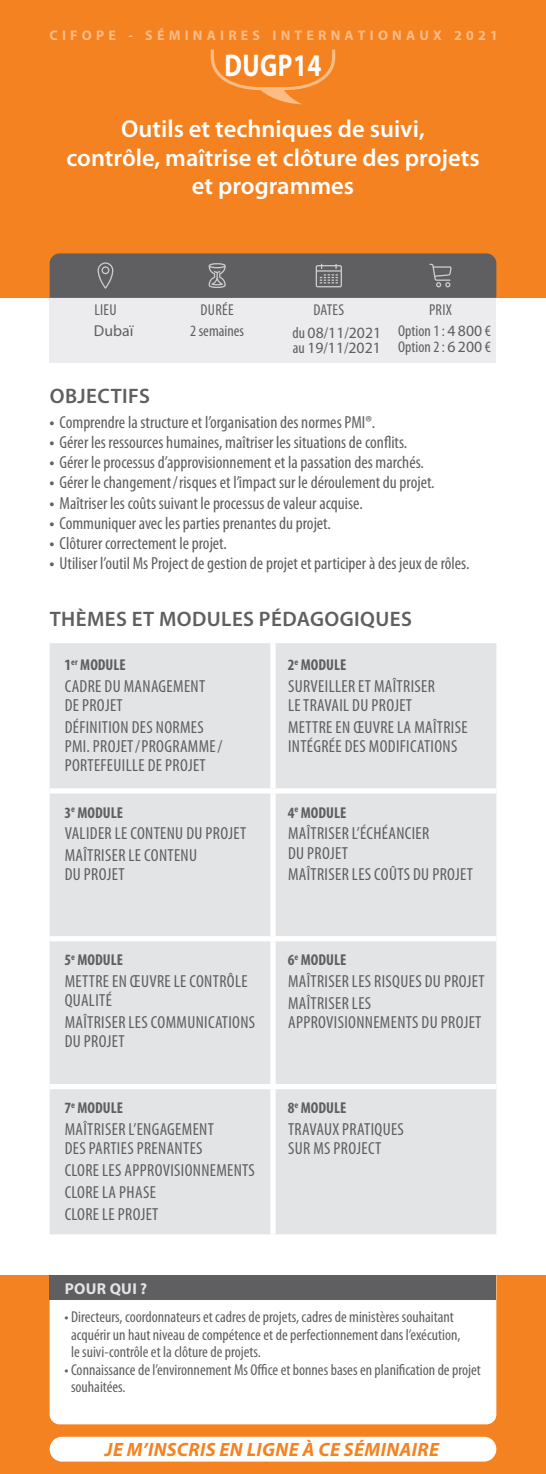
<style>
.page{position:relative;width:546px;height:1474px;background:#fff}
.page>*{position:absolute;margin:0;border:0;box-sizing:border-box;transform-origin:0 0}
.t1{font:700 31.5px "Myriad Pro";letter-spacing:.02em;color:#fff;scale:.8 1}
.t2{font:600 24.5px/28px "Myriad Pro";color:#fff;text-align:center}
.t3{font:600 21px "Myriad Pro";letter-spacing:.02em;color:#5f5f62}
.t4{font:italic 700 19.25px "Myriad Pro";letter-spacing:.02em;color:#f58220}
.t5{font:condensed 17.5px/19.2px "Myriad Pro";letter-spacing:.015em;color:#5f5f62}
.t6{font:condensed 15.75px/17.5px "Myriad Pro";color:#5f5f62}
.t7{font:700 condensed 15.75px "Myriad Pro";color:#5f5f62}
.t8{font:15.75px "Myriad Pro";color:#5f5f62}
.t9{font:700 15.75px "Myriad Pro";letter-spacing:.02em;color:#e3e4e6}
.t10{font:700 14px "Myriad Pro";letter-spacing:.3em;color:#fbbc86}
.s1{font-stretch:normal}
.s2{font-stretch:condensed}
.s3{font-weight:700}
</style>
<div class="page">
<div style="left:0;top:1275px;width:546px;height:198px;background:#f58220"></div>
<div style="left:50px;top:298px;width:446px;height:64px;background:#ececee"></div>
<div style="left:50px;top:1300px;width:446px;height:124px;background:#fff"></div>
<div style="left:0;top:0;width:546px;height:298px;background:#f58220"></div>
<svg style="left:50px;top:253px;width:446px;height:45px;background:#646264"></svg>
<div style="left:50px;top:1275px;width:446px;height:25px;background:#5f5f62"></div>
<div style="left:50px;top:643px;width:446px;height:591px;background:#e3e4e6"></div>
<div style="left:270px;top:643px;width:5px;height:145px;background:#fff"></div>
<div style="left:50px;top:788px;width:223px;height:5px;background:#fff"></div>
<div style="left:273px;top:788px;width:223px;height:5px;background:#fff"></div>
<div style="left:270px;top:793px;width:5px;height:143px;background:#fff"></div>
<div style="left:50px;top:936px;width:223px;height:5px;background:#fff"></div>
<div style="left:273px;top:936px;width:223px;height:5px;background:#fff"></div>
<div style="left:270px;top:941px;width:5px;height:142px;background:#fff"></div>
<div style="left:50px;top:1083px;width:223px;height:6px;background:#fff"></div>
<div style="left:273px;top:1083px;width:223px;height:6px;background:#fff"></div>
<div style="left:270px;top:1089px;width:5px;height:145px;background:#fff"></div>
<svg style="left:211px;top:50px;width:124px;height:54px"></svg>
<div style="left:50px;top:1436px;width:446px;height:25px;background:#fff;border-radius:12px"></div>
<p class="t10" style="left:50px;top:26px;width:450px">CIFOPE - SÉMINAIRES INTERNATIONAUX 2021</p>
<h1 class="t1" style="left:224px;top:45px;width:123px">DUGP14</h1>
<h2 class="t2" style="left:66px;top:116px;width:414px">Outils et techniques de suivi,<br>contrôle, maîtrise et clôture des projets et programmes</h2>
<p class="t6" style="left:94px;top:301px;width:24px">LIEU</p>
<p class="t8" style="left:94px;top:321px;width:41px">Dubaï</p>
<p class="t6" style="left:190px;top:299px;width:55px;line-height:21.7px;text-align:center">DURÉE<br>2 semaines</p>
<p class="t6" style="left:292px;top:298px;width:90px;line-height:23.1px;text-indent:21px">DATES<br>du <span class="s1">08</span>/<span class="s1">11</span>/<span class="s1">2021</span></p>
<p class="t8" style="left:293px;top:338px;width:89px"><span class="s2">au</span> 19<span class="s2">/</span>11<span class="s2">/</span>2021</p>
<p class="t6" style="left:398px;top:299px;width:94px;line-height:21.7px;text-align:center">PRIX<br>Option 1 : <span class="s1">4 800</span> €</p>
<p class="t6" style="left:398px;top:338px;width:94px">Option 2 : <span class="s1">6 200</span> €</p>
<p class="t3" style="left:50px;top:384px;width:102px">OBJECTIFS</p>
<p class="t5" style="left:50px;top:413px;width:327px"><span class="s3">•</span> Comprendre la structure et l’organisation des normes PMI®.</p>
<p class="t5" style="left:50px;top:433px;width:359px"><span class="s3">•</span> Gérer les ressources humaines, maîtriser les situations de conflits.</p>
<p class="t5" style="left:50px;top:453px;width:376px"><span class="s3">•</span> Gérer le processus d’approvisionnement et la passation des marchés.</p>
<p class="t5" style="left:50px;top:473px;width:386px"><span class="s3">•</span> Gérer le changement/risques et l’impact sur le déroulement du projet.</p>
<p class="t5" style="left:50px;top:493px;width:314px"><span class="s3">•</span> Maîtriser les coûts suivant le processus de valeur acquise.</p>
<p class="t5" style="left:50px;top:513px;width:283px"><span class="s3">•</span> Communiquer avec les parties prenantes du projet.</p>
<p class="t5" style="left:50px;top:533px;width:179px"><span class="s3">•</span> Clôturer correctement le projet.</p>
<p class="t5" style="left:50px;top:554px;width:421px"><span class="s3">•</span> Utiliser l’outil Ms Project de gestion de projet et participer à des jeux de rôles.</p>
<p class="t3" style="left:50px;top:607px;width:363px">THÈMES ET MODULES PÉDAGOGIQUES</p>
<p class="t7" style="left:64px;top:654px;width:63px">1<sup>er</sup> MODULE</p>
<p class="t5" style="left:65px;top:676px;width:142px">CADRE DU MANAGEMENT<br>DE PROJET</p>
<p class="t5" style="left:65px;top:717px;width:159px">DÉFINITION DES NORMES<br>PMI. PROJET/PROGRAMME/<br>PORTEFEUILLE DE PROJET</p>
<p class="t7" style="left:288px;top:654px;width:60px">2<sup>e</sup> MODULE</p>
<p class="t5" style="left:288px;top:676px;width:148px">SURVEILLER ET MAÎTRISER<br>LE TRAVAIL DU PROJET</p>
<p class="t5" style="left:288px;top:717px;width:181px">METTRE EN ŒUVRE LA MAÎTRISE<br>INTÉGRÉE DES MODIFICATIONS</p>
<p class="t7" style="left:64px;top:802px;width:60px">3<sup>e</sup> MODULE</p>
<p class="t5" style="left:65px;top:823px;width:183px;line-height:21.7px">VALIDER LE CONTENU DU PROJET<br>MAÎTRISER LE CONTENU</p>
<p class="t5" style="left:65px;top:865px;width:61px">DU PROJET</p>
<p class="t7" style="left:64px;top:950px;width:60px">5<sup>e</sup> MODULE</p>
<p class="t5" style="left:65px;top:972px;width:184px">METTRE EN ŒUVRE LE CONTRÔLE<br>QUALITÉ</p>
<p class="t5" style="left:65px;top:1013px;width:192px">MAÎTRISER LES COMMUNICATIONS<br>DU PROJET</p>
<p class="t7" style="left:64px;top:1098px;width:60px">7<sup>e</sup> MODULE</p>
<p class="t5" style="left:65px;top:1119px;width:151px">MAÎTRISER L’ENGAGEMENT<br>DES PARTIES PRENANTES</p>
<p class="t5" style="left:65px;top:1159px;width:192px;line-height:21.7px">CLORE LES APPROVISIONNEMENTS<br>CLORE LA PHASE<br>CLORE LE PROJET</p>
<p class="t7" style="left:288px;top:802px;width:60px">4<sup>e</sup> MODULE</p>
<p class="t5" style="left:288px;top:824px;width:143px">MAÎTRISER L’ÉCHÉANCIER<br>DU PROJET</p>
<p class="t5" style="left:288px;top:865px;width:186px">MAÎTRISER LES COÛTS DU PROJET</p>
<p class="t7" style="left:288px;top:950px;width:60px">6<sup>e</sup> MODULE</p>
<p class="t5" style="left:288px;top:970px;width:198px;line-height:21.7px">MAÎTRISER LES RISQUES DU PROJET<br>MAÎTRISER LES</p>
<p class="t5" style="left:288px;top:1013px;width:195px">APPROVISIONNEMENTS DU PROJET</p>
<p class="t7" style="left:288px;top:1098px;width:60px">8<sup>e</sup> MODULE</p>
<p class="t5" style="left:288px;top:1119px;width:117px">TRAVAUX PRATIQUES<br>SUR MS PROJECT</p>
<p class="t9" style="left:65px;top:1278px;width:84px">POUR QUI ?</p>
<p class="t6" style="left:71px;top:1308px;width:391px;text-indent:-7px">• Directeurs, coordonnateurs et cadres de projets, cadres de ministères souhaitant acquérir un haut niveau de compétence et de perfectionnement dans l’exécution, le suivi-contrôle et la clôture de projets.</p>
<p class="t6" style="left:71px;top:1360px;width:411px;text-indent:-7px">• Connaissance de l’environnement Ms Office et bonnes bases en planification de projet souhaitées.</p>
<p class="t4" style="left:105px;top:1437px;width:335px">JE M’INSCRIS EN LIGNE À CE SÉMINAIRE</p>
</div>
